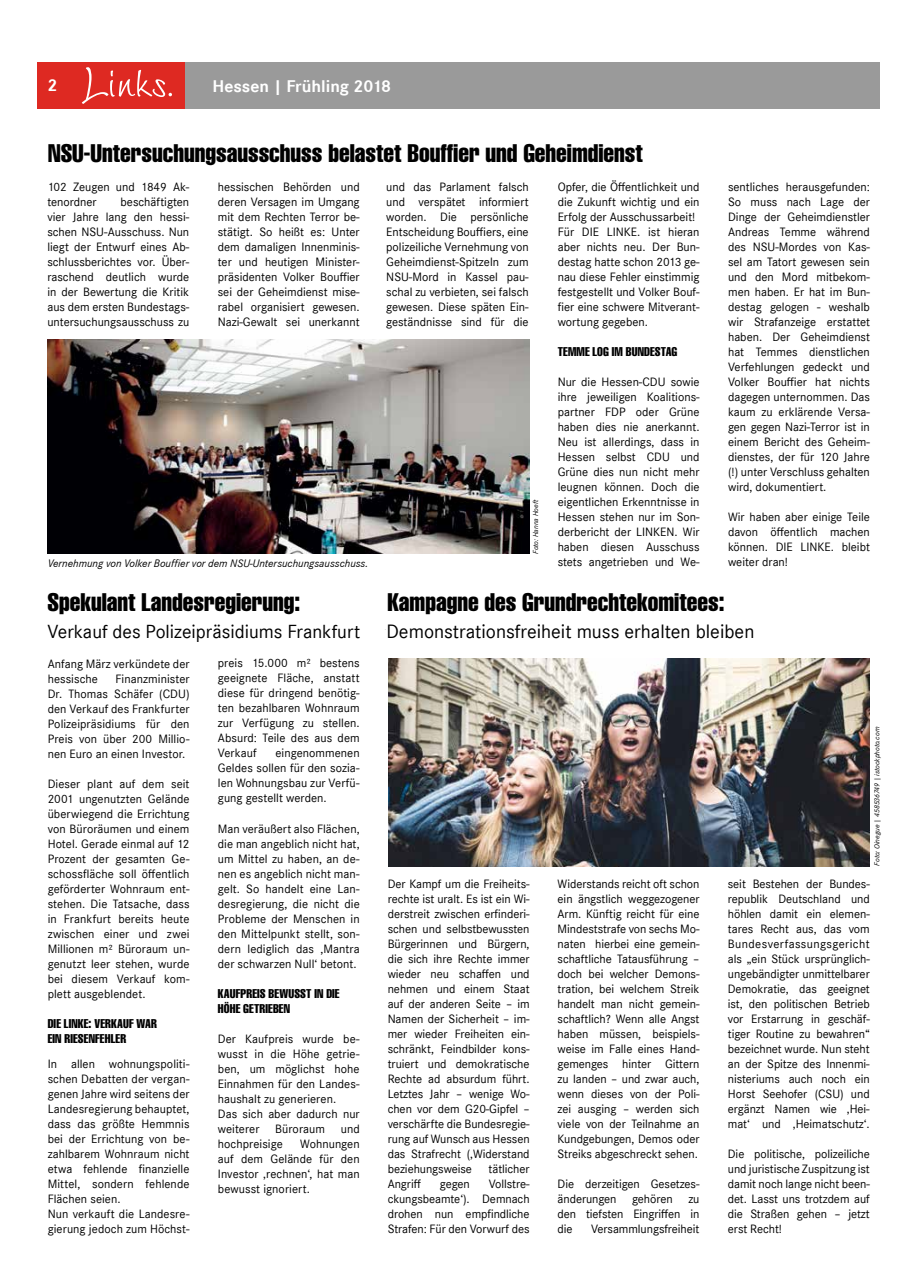
<style>
.page{position:relative;width:915px;height:1287px;background:#fff}
.page>*{position:absolute;margin:0;border:0;box-sizing:border-box;transform-origin:0 0}
.t1{font:62.5px "Wiesbaden Swing LT Std";color:#fff}
.t2{font:25px "Helvetica LT Std Comp";color:#000}
.t3{font:20px "Corporate S";color:#000}
.t4{font:19.62px "Corporate S";color:#000}
.t5{font:700 17.5px "Corporate S";color:#fff}
.t6{font:12.5px/15px "Corporate S";color:#000;text-align:justify}
.t7{font:12.5px/15px "Helvetica LT Std Comp";letter-spacing:.015em;color:#000}
.t8{font:italic 11.25px "Corporate S";color:#000}
.t9{font:italic 7.5px "Corporate S";color:#000}
</style>
<div class="page">
<div style="left:185px;top:62px;width:694px;height:47px;background:#9a9a9a"></div>
<div style="left:38px;top:62px;width:147px;height:47px;background:#de2922"></div>
<img style="left:388px;top:658px;width:481px;height:208px">
<img style="left:48px;top:339px;width:481px;height:215px">
<h1 class="t1" style="left:83px;top:47px;width:94px">Links.</h1>
<h3 class="t5" style="left:48px;top:75px;width:11px">2</h3>
<h3 class="t5" style="left:212px;top:76px;width:180px">Hessen | Frühling 2018</h3>
<h2 class="t2" style="left:48px;top:137px;width:596px">NSU-Untersuchungsausschuss belastet Bouffier und Geheimdienst</h2>
<p class="t6" style="left:218px;top:179px;width:143px">hessischen Behörden und deren Versagen im Umgang mit dem Rechten Terror be&shy;stätigt. So heißt es: Unter dem damaligen Innenminis&shy;ter und heutigen Minister&shy;präsidenten Volker Bouffier sei der Geheimdienst mise&shy;rabel organisiert gewesen.<br>Nazi-Gewalt sei unerkannt</p>
<p class="t6" style="left:386px;top:179px;width:144px">und das Parlament falsch und verspätet informiert worden. Die persönliche Entscheidung Bouffiers, eine polizeiliche Vernehmung von Geheimdienst-Spitzeln zum NSU-Mord in Kassel pau&shy;schal zu verbieten, sei falsch gewesen. Diese späten Ein&shy;geständnisse sind für die</p>
<p class="t6" style="left:557px;top:179px;width:143px;text-align:left">Opfer, die Öffentlichkeit und die Zukunft wichtig und ein<br>Erfolg der Ausschussarbeit!<br>Für DIE LINKE. ist hieran aber nichts neu. Der Bun&shy;destag hatte schon 2013 ge&shy;nau diese Fehler einstimmig festgestellt und Volker Bouf&shy;fier eine schwere Mitverant&shy;wortung gegeben.</p>
<p class="t7" style="left:557px;top:344px;width:121px">TEMME LOG IM BUNDESTAG</p>
<p class="t6" style="left:557px;top:374px;width:143px">Nur die Hessen-CDU sowie ihre jeweiligen Koalitions&shy;partner FDP oder Grüne haben dies nie anerkannt.<br>Neu ist allerdings, dass in Hessen selbst CDU und Grüne dies nun nicht mehr leugnen können. Doch die eigentlichen Erkenntnisse in Hessen stehen nur im Son&shy;derbericht der LINKEN. Wir haben diesen Ausschuss stets angetrieben und We-</p>
<p class="t6" style="left:47px;top:179px;width:143px">102 Zeugen und 1849 Ak&shy;tenordner</p>
<p class="t6" style="left:727px;top:179px;width:143px">sentliches herausgefunden:<br>So muss nach Lage der Dinge der Geheimdienstler Andreas Temme während des NSU-Mordes von Kas&shy;sel am Tatort gewesen sein und den Mord mitbekom&shy;men haben. Er hat im Bun&shy;destag gelogen - weshalb wir Strafanzeige erstattet haben. Der Geheimdienst hat Temmes dienstlichen Verfehlungen gedeckt und Volker Bouffier hat nichts dagegen unternommen. Das kaum zu erklärende Versa&shy;gen gegen Nazi-Terror ist in einem Bericht des Geheim&shy;dienstes, der für 120 Jahre (!) unter Verschluss gehalten wird, dokumentiert.</p>
<p class="t6" style="left:727px;top:509px;width:143px">Wir haben aber einige Teile davon öffentlich machen können. DIE LINKE. bleibt</p>
<p class="t6" style="left:47px;top:194px;width:143px;text-indent:73px">beschäftigten vier Jahre lang den hessi&shy;schen NSU-Ausschuss. Nun liegt der Entwurf eines Ab&shy;schlussberichtes vor. Über&shy;raschend deutlich wurde in der Bewertung die Kritik aus dem ersten Bundestags&shy;untersuchungsausschuss zu</p>
<p class="t9" style="left:531px;top:554px;width:56px;rotate:-90deg">Foto: Hanna Hoeft</p>
<p class="t8" style="left:48px;top:557px;width:322px">Vernehmung von Volker Bouffier vor dem NSU-Untersuchungsausschuss.</p>
<p class="t6" style="left:727px;top:554px;width:61px">weiter dran!</p>
<h2 class="t2" style="left:48px;top:586px;width:254px">Spekulant Landesregierung:</h2>
<h2 class="t2" style="left:387px;top:586px;width:338px">Kampagne des Grundrechtekomitees:</h2>
<h3 class="t4" style="left:48px;top:620px;width:314px">Verkauf des Polizeipräsidiums Frankfurt</h3>
<h3 class="t3" style="left:386px;top:620px;width:369px">Demonstrationsfreiheit muss erhalten bleiben</h3>
<p class="t6" style="left:48px;top:656px;width:143px">Anfang März verkündete der hessische</p>
<p class="t6" style="left:48px;top:671px;width:143px;text-indent:68px">Finanzminister Dr. Thomas Schäfer (CDU) den Verkauf des Frankfurter Polizeipräsidiums für den Preis von über 200 Millio&shy;nen Euro an einen Investor.</p>
<p class="t6" style="left:48px;top:776px;width:143px">Dieser plant auf dem seit 2001 ungenutzten Gelände überwiegend die Errichtung von Büroräumen und einem Hotel. Gerade einmal auf 12<br>Prozent der gesamten Ge&shy;schossfläche soll öffentlich geförderter Wohnraum ent&shy;stehen. Die Tatsache, dass in Frankfurt bereits heute zwischen einer und zwei Millionen m² Büroraum un&shy;genutzt leer stehen, wurde bei diesem Verkauf kom&shy;plett ausgeblendet.</p>
<p class="t7" style="left:48px;top:1015px;width:111px">DIE LINKE: VERKAUF WAR<br>EIN RIESENFEHLER</p>
<p class="t6" style="left:48px;top:1056px;width:143px;text-align:left">In allen wohnungspoliti&shy;schen Debatten der vergan&shy;genen Jahre wird seitens der<br>Landesregierung behauptet, dass das größte Hemmnis bei der Errichtung von be&shy;zahlbarem Wohnraum nicht etwa fehlende finanzielle<br>Mittel, sondern fehlende<br>Flächen seien.<br>Nun verkauft die Landesre&shy;gierung jedoch zum Höchst-</p>
<p class="t6" style="left:218px;top:655px;width:143px">preis 15.000 m² bestens geeignete Fläche, anstatt diese für dringend benötig&shy;ten bezahlbaren Wohnraum zur Verfügung zu stellen.<br>Absurd: Teile des aus dem Verkauf</p>
<p class="t6" style="left:218px;top:745px;width:143px;text-indent:58px">eingenommenen Geldes sollen für den sozia&shy;len Wohnungsbau zur Verfü&shy;gung gestellt werden.</p>
<p class="t6" style="left:218px;top:820px;width:143px">Man veräußert also Flächen, die man angeblich nicht hat, um Mittel zu haben, an de&shy;nen es angeblich nicht man&shy;gelt. So handelt eine Lan&shy;desregierung, die nicht die Probleme der Menschen in den Mittelpunkt stellt, son&shy;dern lediglich das ,Mantra der schwarzen Null‘ betont.</p>
<p class="t7" style="left:218px;top:985px;width:123px">KAUFPREIS BEWUSST IN DIE<br>HÖHE GETRIEBEN</p>
<p class="t6" style="left:218px;top:1030px;width:143px;text-align:left">Der Kaufpreis wurde be&shy;wusst in die Höhe getrie&shy;ben, um möglichst hohe<br>Einnahmen für den Landes&shy;haushalt zu generieren.<br>Das sich aber dadurch nur weiterer</p>
<p class="t6" style="left:275px;top:1120px;width:51px">Büroraum</p>
<p class="t6" style="left:340px;top:1120px;width:21px">und</p>
<p class="t6" style="left:218px;top:1135px;width:66px">hochpreisige</p>
<p class="t6" style="left:218px;top:1135px;width:143px;text-indent:82px">Wohnungen auf dem Gelände für den Investor ‚rechnen‘, hat man bewusst ignoriert.</p>
<p class="t6" style="left:387px;top:876px;width:143px">Der Kampf um die Freiheits&shy;rechte ist uralt. Es ist ein Wi&shy;derstreit zwischen erfinderi&shy;schen und selbstbewussten Bürgerinnen und Bürgern, die sich ihre Rechte immer wieder neu schaffen und nehmen und einem Staat auf der anderen Seite – im Namen der Sicherheit – im&shy;mer wieder Freiheiten ein&shy;schränkt, Feindbilder kons&shy;truiert und demokratische Rechte ad absurdum führt.<br>Letztes Jahr – wenige Wo&shy;chen vor dem G20-Gipfel – verschärfte die Bundesregie&shy;rung auf Wunsch aus Hessen das Strafrecht (‚Widerstand beziehungsweise</p>
<p class="t6" style="left:488px;top:1161px;width:43px">tätlicher</p>
<p class="t6" style="left:387px;top:1176px;width:35px">Angriff</p>
<p class="t6" style="left:440px;top:1176px;width:31px">gegen</p>
<p class="t6" style="left:387px;top:1176px;width:143px;text-indent:101px">Vollstre&shy;ckungsbeamte‘). Demnach drohen nun empfindliche Strafen: Für den Vorwurf des</p>
<p class="t6" style="left:557px;top:876px;width:143px">Widerstands reicht oft schon ein ängstlich weggezogener Arm. Künftig reicht für eine Mindeststrafe von sechs Mo&shy;naten hierbei eine gemein&shy;schaftliche Tatausführung – doch bei welcher Demons&shy;tration, bei welchem Streik handelt man nicht gemein&shy;schaftlich? Wenn alle Angst haben müssen, beispiels&shy;weise im Falle eines Hand&shy;gemenges hinter Gittern zu landen – und zwar auch, wenn dieses von der Poli&shy;zei ausging – werden sich viele von der Teilnahme an Kundgebungen, Demos oder Streiks abgeschreckt sehen.</p>
<p class="t6" style="left:557px;top:1176px;width:143px">Die derzeitigen Gesetzes&shy;änderungen gehören zu den tiefsten Eingriffen in die</p>
<p class="t6" style="left:590px;top:1221px;width:110px">Versammlungsfreiheit</p>
<p class="t9" style="left:872px;top:865px;width:140px;rotate:-90deg">Foto: Oinegue | 458536749 | istockphoto.com</p>
<p class="t6" style="left:727px;top:876px;width:143px">seit Bestehen der Bundes&shy;republik Deutschland und höhlen damit ein elemen&shy;tares Recht aus, das vom Bundesverfassungsgericht als „ein Stück ursprünglich&shy;ungebändigter unmittelbarer Demokratie, das geeignet ist, den politischen Betrieb vor Erstarrung in geschäf&shy;tiger Routine zu bewahren“ bezeichnet wurde. Nun steht an der Spitze des Innenmi&shy;nisteriums auch noch ein Horst Seehofer (CSU) und ergänzt Namen wie ‚Hei&shy;mat‘ und ‚Heimatschutz‘.</p>
<p class="t6" style="left:727px;top:1146px;width:143px">Die politische, polizeiliche und juristische Zuspitzung ist damit noch lange nicht been&shy;det. Lasst uns trotzdem auf die Straßen gehen – jetzt erst Recht!</p>
</div>
